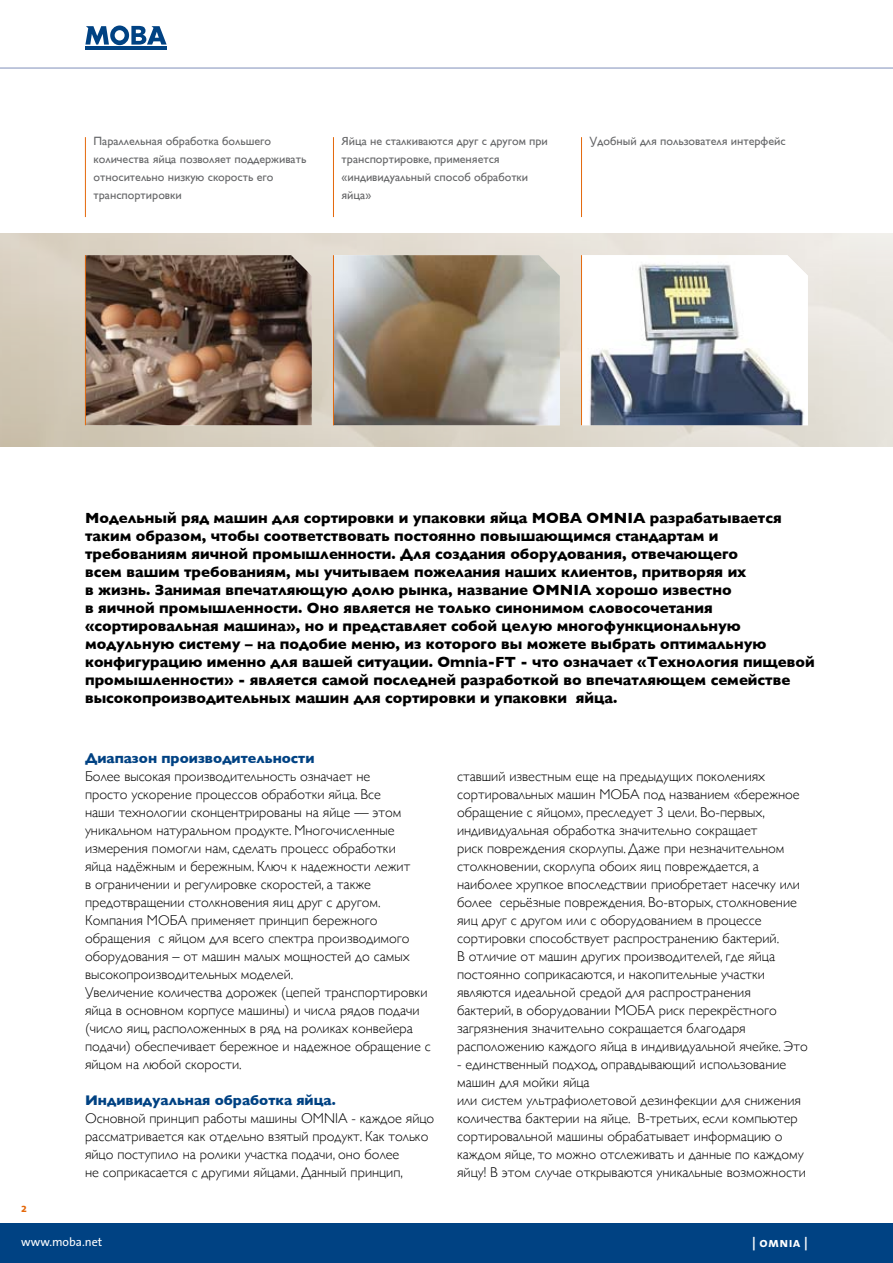
<style>
.page{position:relative;width:893px;height:1263px;background:#fff}
.page>*{position:absolute;margin:0;border:0;box-sizing:border-box;transform-origin:0 0}
.t1{font:700 15px/18px "Gill Sans";color:#000}
.t2{font:300 14.25px/18px "Gill Sans";color:#000}
.t3{font:700 14.25px "Gill Sans";color:#004283}
.t4{font:13.5px "The Sans Bold Caps";letter-spacing:.025em;color:#fff}
.t5{font:12px/18px "Gill Sans";color:#646567}
.t6{font:12px "The Sans";color:#fff}
.t7{font:700 12px "The Sans";color:#e4680b}
</style>
<div class="page">
<div style="left:0;top:1223px;width:893px;height:40px;background:#004283"></div>
<img style="left:582px;top:255px;width:226px;height:170px">
<img style="left:334px;top:255px;width:226px;height:170px">
<img style="left:86px;top:255px;width:226px;height:170px">
<hr style="left:85px;top:46px;width:82px;height:4px;background:#004283">
<svg style="left:85px;top:26px;width:82px;height:19px"></svg>
<hr style="left:0;top:68px;width:893px;height:1px;background:#8090ba">
<hr style="left:85px;top:137px;width:1px;height:80px;background:#e4680b">
<hr style="left:333px;top:137px;width:1px;height:80px;background:#e4680b">
<hr style="left:581px;top:137px;width:1px;height:80px;background:#e4680b">
<hr style="left:85px;top:255px;width:1px;height:170px;background:#e4680b">
<hr style="left:333px;top:255px;width:1px;height:170px;background:#e4680b">
<hr style="left:581px;top:255px;width:1px;height:170px;background:#e4680b">
<p class="t5" style="left:94px;top:132px;width:214px">Параллельная обработка большего количества яйца позволяет поддерживать относительно низкую скорость его транспортировки</p>
<p class="t5" style="left:342px;top:132px;width:208px">Яйца не сталкиваются друг с другом при</p>
<p class="t5" style="left:590px;top:132px;width:198px">Удобный для пользователя интерфейс</p>
<p class="t5" style="left:342px;top:150px;width:188px">транспортировке, применяется «индивидуальный способ обработки яйца»</p>
<p class="t1" style="left:85px;top:509px;width:731px">Модельный ряд машин для сортировки и упаковки яйца MOBA OMNIA разрабатывается таким образом, чтобы соответствовать постоянно повышающимся стандартам и требованиям яичной промышленности. Для создания оборудования, отвечающего<br>всем вашим требованиям, мы учитываем пожелания наших клиентов, притворяя их<br>в жизнь. Занимая впечатляющую долю рынка, название OMNIA хорошо известно<br>в яичной промышленности. Оно является не только синонимом словосочетания «сортировальная машина», но и представляет собой целую многофункциональную модульную систему – на подобие меню, из которого вы можете выбрать оптимальную конфигурацию именно для вашей ситуации. Omnia-FT - что означает «Технология пищевой промышленности» - является самой последней разработкой во впечатляющем семействе высокопроизводительных машин для сортировки и упаковки яйца.</p>
<p class="t7" style="left:21px;top:1198px;width:7px">2</p>
<p class="t3" style="left:85px;top:750px;width:231px">Диапазон производительности</p>
<p class="t2" style="left:85px;top:767px;width:347px">Более высокая производительность означает не<br>просто ускорение процессов обработки яйца. Все<br>наши технологии сконцентрированы на яйце — этом уникальном натуральном продукте. Многочисленные измерения помогли нам, сделать процесс обработки<br>яйца надёжным и бережным. Ключ к надежности лежит<br>в ограничении и регулировке скоростей, а также предотвращении столкновения яиц друг с другом.<br>Компания МОБА применяет принцип бережного обращения с яйцом для всего спектра производимого оборудования – от машин малых мощностей до самых высокопроизводительных моделей.<br>Увеличение количества дорожек (цепей транспортировки яйца в основном корпусе машины) и числа рядов подачи (число яиц, расположенных в ряд на роликах конвейера подачи) обеспечивает бережное и надежное обращение с яйцом на любой скорости.</p>
<p class="t3" style="left:85px;top:1092px;width:252px">Индивидуальная обработка яйца.</p>
<p class="t2" style="left:85px;top:1109px;width:351px">Основной принцип работы машины OMNIA - каждое яйцо рассматривается как отдельно взятый продукт. Как только яйцо поступило на ролики участка подачи, оно более<br>не соприкасается с другими яйцами. Данный принцип,</p>
<p class="t6" style="left:21px;top:1232px;width:83px">www.moba.net</p>
<p class="t2" style="left:457px;top:767px;width:352px">ставший известным еще на предыдущих поколениях сортировальных машин МОБА под названием «бережное обращение с яйцом», преследует 3 цели. Во-первых, индивидуальная обработка значительно сокращает<br>риск повреждения скорлупы. Даже при незначительном столкновении, скорлупа обоих яиц повреждается, а наиболее хрупкое впоследствии приобретает насечку или более серьёзные повреждения. Во-вторых, столкновение яиц друг с другом или с оборудованием в процессе сортировки способствует распространению бактерий.<br>В отличие от машин других производителей, где яйца постоянно соприкасаются, и накопительные участки являются идеальной средой для распространения бактерий, в оборудовании МОБА риск перекрёстного загрязнения значительно сокращается благодаря расположению каждого яйца в индивидуальной ячейке. Это</p>
<p class="t2" style="left:457px;top:1055px;width:350px">- единственный подход, оправдывающий использование машин для мойки яйца<br>или систем ультрафиолетовой дезинфекции для снижения количества бактерии на яйце. В-третьих, если компьютер сортировальной машины обрабатывает информацию о каждом яйце, то можно отслеживать и данные по каждому яйцу! В этом случае открываются уникальные возможности</p>
<p class="t4" style="left:752px;top:1231px;width:57px">| omnia |</p>
</div>
